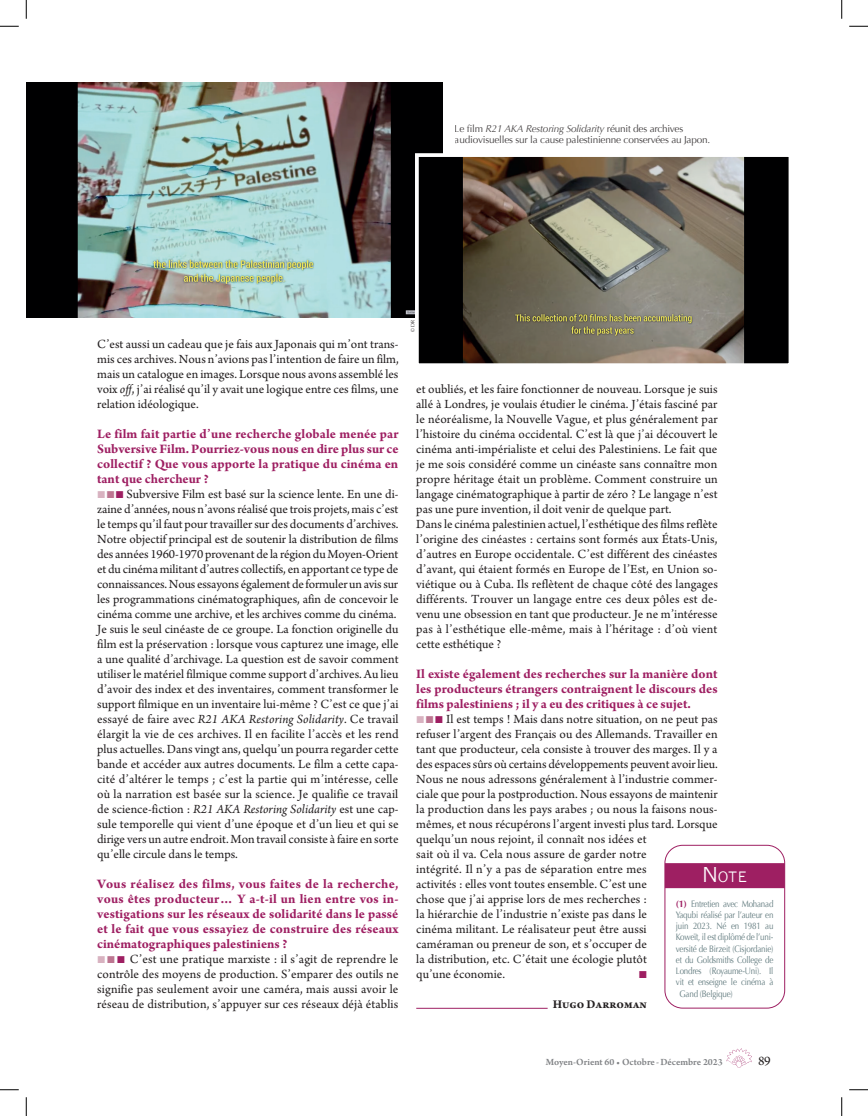
<style>
.page{position:relative;width:868px;height:1116px;background:#fff}
.page>*{position:absolute;margin:0;border:0;box-sizing:border-box;transform-origin:0 0}
.t1{font:14px "News Gothic";color:#fff;scale:1.05 1}
.t2{font:700 13.75px/15px "Arno Pro";color:#9e1f62;text-align:justify}
.t3{font:13.75px "Arno Pro";color:#231f20}
.t4{font:13.12px/15px "Arno Pro";color:#231f20}
.t5{font:700 12.5px "Arno Pro";color:#231f20}
.t6{font:10px/11.2px "Optima";letter-spacing:-.02em;color:#231f20}
.t7{font:600 10px "Arno Pro";letter-spacing:-.005em;color:#808285}
.t8{font:10px "Zapf Dingbats ITC";color:#9e1f62}
.t9{font:9.38px "Optima";letter-spacing:-.025em;color:#627b7f;scale:.85 1}
.t10{font:5px "Optima";color:#231f20}
.s1{font-style:italic}
.s2{font-size:20px}
.s3{font-weight:700;color:#9e1f62}
</style>
<div class="page">
<svg style="left:726px;top:1048px;width:26px;height:19px"></svg>
<img style="left:26px;top:83px;width:417px;height:234px">
<img style="left:420px;top:158px;width:367px;height:204px">
<div style="left:415px;top:153px;width:377px;height:214px;border:4px solid #fff"></div>
<hr style="left:416px;top:1008px;width:131px;height:1px;background:#9e1f62">
<div style="left:664px;top:863px;width:120px;height:25px;background:#9e1f62"></div>
<div style="left:664px;top:845px;width:121px;height:163px;border:1px solid #9e1f62;border-radius:18px"></div>
<svg style="left:0;top:25px;width:19px;height:2px"></svg>
<svg style="left:849px;top:25px;width:18px;height:2px"></svg>
<svg style="left:0;top:1089px;width:19px;height:1px"></svg>
<svg style="left:849px;top:1089px;width:18px;height:1px"></svg>
<svg style="left:25px;top:0;width:2px;height:19px"></svg>
<svg style="left:25px;top:1097px;width:2px;height:18px"></svg>
<svg style="left:841px;top:0;width:1px;height:19px"></svg>
<svg style="left:841px;top:1097px;width:1px;height:18px"></svg>
<p class="t6" style="left:454px;top:123px;width:257px">Le film <span class="s1">R21 AKA Restoring Solidarity</span> réunit des archives audiovisuelles sur la cause palestinienne conservées au Japon.</p>
<p class="t4" style="left:97px;top:337px;width:303px;text-align:justify">C’est aussi un cadeau que je fais aux Japonais qui m’ont trans&shy;mis ces archives. Nous n’avions pas l’intention de faire un film, mais un catalogue en images. Lorsque nous avons assemblé les voix <span class="s1">off</span>, j’ai réalisé qu’il y avait une logique entre ces films, une relation idéologique.</p>
<p class="t2" style="left:97px;top:427px;width:303px">Le film fait partie d’une recherche globale menée par Subversive Film. Pourriez-vous nous en dire plus sur ce collectif ? Que vous apporte la pratique du cinéma en tant que chercheur ?</p>
<p class="t4" style="left:97px;top:487px;width:303px;text-indent:29px">Subversive Film est basé sur la science lente. En une di&shy;zaine d’années, nous n’avons réalisé que trois projets, mais c’est le temps qu’il faut pour travailler sur des documents d’archives.<br>Notre objectif principal est de soutenir la distribution de films des années 1960-1970 provenant de la région du Moyen-Orient et du cinéma militant d’autres collectifs, en apportant ce type de connaissances. Nous essayons également de formuler un avis sur les programmations cinématographiques, afin de concevoir le cinéma comme une archive, et les archives comme du cinéma.<br>Je suis le seul cinéaste de ce groupe. La fonction originelle du film est la préservation : lorsque vous capturez une image, elle a une qualité d’archivage. La question est de savoir comment utiliser le matériel filmique comme support d’archives. Au lieu d’avoir des index et des inventaires, comment transformer le support filmique en un inventaire lui-même ? C’est ce que j’ai essayé de faire avec <span class="s1">R21 AKA Restoring Solidarity</span>. Ce travail élargit la vie de ces archives. Il en facilite l’accès et les rend plus actuelles. Dans vingt ans, quelqu’un pourra regarder cette bande et accéder aux autres documents. Le film a cette capa&shy;cité d’altérer le temps ; c’est la partie qui m’intéresse, celle où la narration est basée sur la science. Je qualifie ce travail de science-fiction : <span class="s1">R21 AKA Restoring Solidarity</span> est une cap&shy;sule temporelle qui vient d’une époque et d’un lieu et qui se dirige vers un autre endroit. Mon travail consiste à faire en sorte qu’elle circule dans le temps.</p>
<p class="t2" style="left:97px;top:877px;width:303px">Vous réalisez des films, vous faites de la recherche, vous êtes producteur… Y a-t-il un lien entre vos in&shy;vestigations sur les réseaux de solidarité dans le passé et le fait que vous essayiez de construire des réseaux cinématographiques palestiniens ?</p>
<p class="t4" style="left:97px;top:952px;width:303px;text-align:justify;text-indent:33px">C’est une pratique marxiste : il s’agit de reprendre le contrôle des moyens de production. S’emparer des outils ne signifie pas seulement avoir une caméra, mais aussi avoir le réseau de distribution, s’appuyer sur ces réseaux déjà établis</p>
<p class="t10" style="left:410px;top:332px;width:14px;rotate:-90deg">© DR</p>
<p class="t4" style="left:416px;top:382px;width:303px">et oubliés, et les faire fonctionner de nouveau. Lorsque je suis allé à Londres, je voulais étudier le cinéma. J’étais fasciné par le néoréalisme, la Nouvelle Vague, et plus généralement par l’histoire du cinéma occidental. C’est là que j’ai découvert le cinéma anti-impérialiste et celui des Palestiniens. Le fait que je me sois considéré comme un cinéaste sans connaître mon propre héritage était un problème. Comment construire un langage cinématographique à partir de zéro ? Le langage n’est pas une pure invention, il doit venir de quelque part.<br>Dans le cinéma palestinien actuel, l’esthétique des films reflète l’origine des cinéastes : certains sont formés aux États-Unis, d’autres en Europe occidentale. C’est différent des cinéastes d’avant, qui étaient formés en Europe de l’Est, en Union so&shy;viétique ou à Cuba. Ils reflètent de chaque côté des langages différents. Trouver un langage entre ces deux pôles est de&shy;venu une obsession en tant que producteur. Je ne m’intéresse pas à l’esthétique elle-même, mais à l’héritage : d’où vient cette esthétique ?</p>
<p class="t2" style="left:416px;top:667px;width:303px">Il existe également des recherches sur la manière dont les producteurs étrangers contraignent le discours des films palestiniens ; il y a eu des critiques à ce sujet.</p>
<p class="t4" style="left:416px;top:712px;width:303px;text-indent:30px">Il est temps ! Mais dans notre situation, on ne peut pas refuser l’argent des Français ou des Allemands. Travailler en tant que producteur, cela consiste à trouver des marges. Il y a des espaces sûrs où certains développements peuvent avoir lieu.<br>Nous ne nous adressons généralement à l’industrie commer&shy;ciale que pour la postproduction. Nous essayons de maintenir la production dans les pays arabes ; ou nous la faisons nous&shy;mêmes, et nous récupérons l’argent investi plus tard. Lorsque quelqu’un nous rejoint, il connaît nos idées et<br>sait où il va. Cela nous assure de garder notre<br>intégrité. Il n’y a pas de séparation entre mes<br>activités : elles vont toutes ensemble. C’est une<br>chose que j’ai apprise lors de mes recherches :<br>la hiérarchie de l’industrie n’existe pas dans le<br>cinéma militant. Le réalisateur peut être aussi<br>caméraman ou preneur de son, et s’occuper de<br>la distribution, etc. C’était une écologie plutôt<br>qu’une économie.</p>
<p class="t1" style="left:702px;top:869px;width:44px"><span class="s2">N</span>ote</p>
<p class="t9" style="left:675px;top:897px;width:116px"><span class="s3">(1)</span> Entretien avec Mohanad</p>
<p class="t9" style="left:675px;top:909px;width:116px">Yaqubi réalisé par l’auteur en</p>
<p class="t9" style="left:675px;top:920px;width:116px">juin 2023. Né en 1981 au</p>
<p class="t9" style="left:675px;top:931px;width:116px">Koweït, il est diplômé de l’uni-</p>
<p class="t9" style="left:675px;top:942px;width:116px">versité de Birzeit (Cisjordanie)</p>
<p class="t9" style="left:675px;top:954px;width:116px">et du Goldsmiths College de</p>
<p class="t9" style="left:675px;top:965px;width:116px">Londres (Royaume-Uni). Il</p>
<p class="t9" style="left:675px;top:976px;width:116px">vit et enseigne le cinéma à</p>
<p class="t9" style="left:679px;top:987px;width:64px">Gand (Belgique)</p>
<p class="t8" style="left:639px;top:970px;width:9px">■</p>
<p class="t5" style="left:552px;top:997px;width:96px">Hugo Darroman</p>
<p class="t7" style="left:546px;top:1056px;width:178px">Moyen-Orient 60 • Octobre -Décembre 2023</p>
<p class="t3" style="left:758px;top:1053px;width:14px">89</p>
</div>
